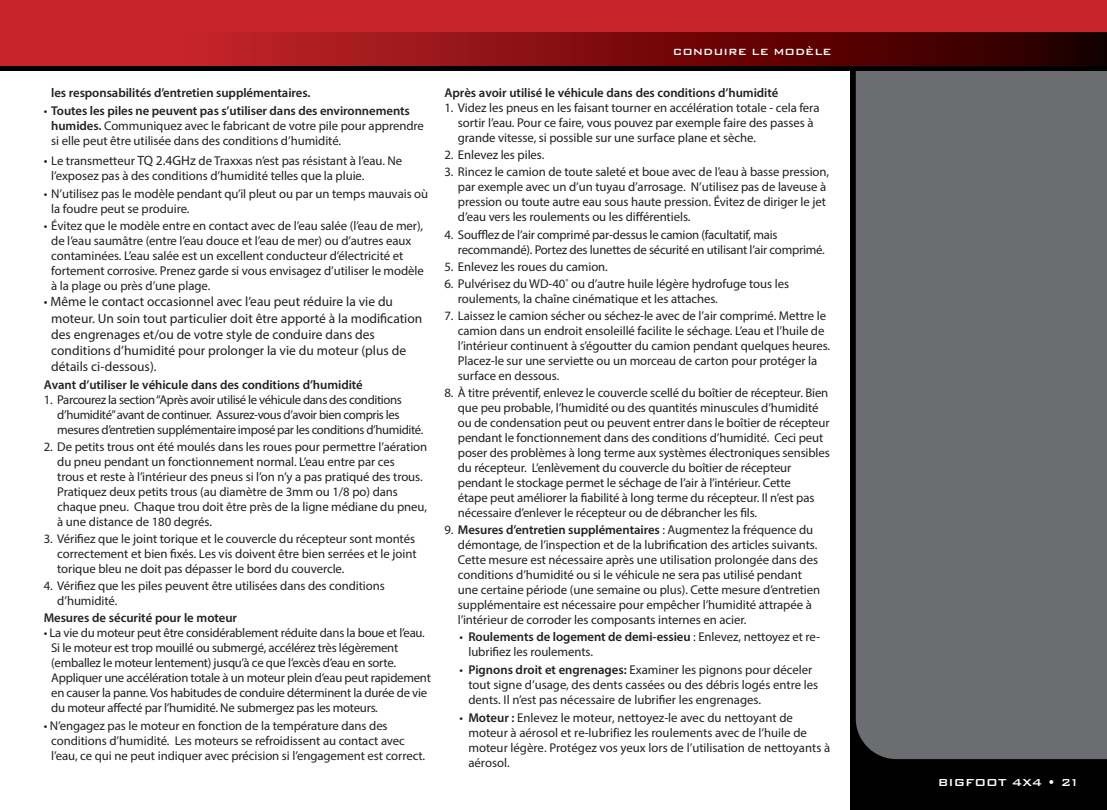
<style>
.page{position:relative;width:1107px;height:810px;background:#fff}
.page>*{position:absolute;margin:0;border:0;box-sizing:border-box;transform-origin:0 0}
.t1{font:13.5px/16.2px "Myriad Pro";color:#231f20}
.t2{font:500 13.5px "Bank Gothic BT";color:#fff}
.t3{font:12.75px/15px "Myriad Pro";letter-spacing:-.005em;color:#231f20}
.t4{font:12.75px/15px "Myriad Pro";letter-spacing:-.03em;color:#231f20}
.t5{font:600 12.75px "Myriad Pro";letter-spacing:-.005em;color:#231f20}
.t6{font:500 12px "Bank Gothic BT";color:#fff}
.s1{font-weight:600}
.s2{font-size:13.5px}
</style>
<div class="page">
<div style="left:850px;top:13px;width:257px;height:797px;background:#000"></div>
<div style="left:856px;top:71px;width:251px;height:688px;background:#6c6d70"></div>
<div style="left:0;top:0;width:1107px;height:70px;background:#000"></div>
<div style="left:0;top:0;width:1107px;height:51px;background:#c8242b"></div>
<svg style="left:0;top:32px;width:1107px;height:34px;background:#831013"></svg>
<p class="t5" style="left:51px;top:85px;width:261px">les responsabilités d’entretien supplémentaires.</p>
<p class="t3" style="left:51px;top:103px;width:374px;text-indent:-8px">• <span class="s1">Toutes les piles ne peuvent pas s’utiliser dans des environnements humides.</span> Communiquez avec le fabricant de votre pile pour apprendre si elle peut être utilisée dans des conditions d’humidité.</p>
<p class="t3" style="left:51px;top:153px;width:353px;text-indent:-8px"><span class="s2">•</span> Le transmetteur <span class="s2">TQ 2.4GHz</span> de Traxxas n’est pas résistant à l’eau. Ne l’exposez pas à des conditions d’humidité telles que la pluie.</p>
<p class="t3" style="left:51px;top:186px;width:379px;text-indent:-8px">• N’utilisez pas le modèle pendant qu’il pleut ou par un temps mauvais où la foudre peut se produire.</p>
<p class="t3" style="left:51px;top:218px;width:374px;text-indent:-8px">• Évitez que le modèle entre en contact avec de l’eau salée (l’eau de mer), de l’eau saumâtre (entre l’eau douce et l’eau de mer) ou d’autres eaux contaminées. L’eau salée est un excellent conducteur d’électricité et fortement corrosive. Prenez garde si vous envisagez d’utiliser le modèle à la plage ou près d’une plage.</p>
<p class="t1" style="left:51px;top:293px;width:373px;text-indent:-8px">• Même le contact occasionnel avec l’eau peut réduire la vie du moteur. Un soin tout particulier doit être apporté à la modification des engrenages et/ou de votre style de conduire dans des conditions d’humidité pour prolonger la vie du moteur (plus de détails ci-dessous).</p>
<p class="t5" style="left:44px;top:376px;width:321px">Avant d’utiliser le véhicule dans des conditions d’humidité</p>
<p class="t4" style="left:57px;top:392px;width:368px;text-indent:-14px">1. Parcourez la section “Après avoir utilisé le véhicule dans des conditions d’humidité” avant de continuer. Assurez-vous d’avoir bien compris les mesures d’entretien supplémentaire imposé par les conditions d’humidité.</p>
<p class="t3" style="left:57px;top:439px;width:372px;text-indent:-14px">2. De petits trous ont été moulés dans les roues pour permettre l’aération du pneu pendant un fonctionnement normal. L’eau entre par ces<br>trous et reste à l’intérieur des pneus si l’on n’y a pas pratiqué des trous.<br>Pratiquez deux petits trous (au diamètre de 3mm ou 1/8 po) dans chaque pneu. Chaque trou doit être près de la ligne médiane du pneu, à une distance de 180 degrés.</p>
<p class="t3" style="left:57px;top:531px;width:361px;text-align:justify;text-indent:-14px">3. Vérifiez que le joint torique et le couvercle du récepteur sont montés correctement et bien fixés. Les vis doivent être bien serrées et le joint torique bleu ne doit pas dépasser le bord du couvercle.</p>
<p class="t3" style="left:57px;top:578px;width:329px;text-indent:-14px">4. Vérifiez que les piles peuvent être utilisées dans des conditions d’humidité.</p>
<p class="t5" style="left:44px;top:610px;width:195px">Mesures de sécurité pour le moteur</p>
<p class="t3" style="left:51px;top:625px;width:381px;text-indent:-7px">• La vie du moteur peut être considérablement réduite dans la boue et l’eau.<br>Si le moteur est trop mouillé ou submergé, accélérez très légèrement (emballez le moteur lentement) jusqu’à ce que l’excès d’eau en sorte.<br>Appliquer une accélération totale à un moteur plein d’eau peut rapidement en causer la panne. Vos habitudes de conduire déterminent la durée de vie du moteur affecté par l’humidité. Ne submergez pas les moteurs.</p>
<p class="t3" style="left:51px;top:718px;width:376px;text-indent:-7px">• N’engagez pas le moteur en fonction de la température dans des conditions d’humidité. Les moteurs se refroidissent au contact avec l’eau, ce qui ne peut indiquer avec précision si l’engagement est correct.</p>
<p class="t6" style="left:673px;top:45px;width:160px">CONDUIRE LE MODÈLE</p>
<p class="t5" style="left:444px;top:85px;width:336px">Après avoir utilisé le véhicule dans des conditions d’humidité</p>
<p class="t3" style="left:458px;top:100px;width:363px;text-indent:-14px">1. Videz les pneus en les faisant tourner en accélération totale - cela fera sortir l’eau. Pour ce faire, vous pouvez par exemple faire des passes à grande vitesse, si possible sur une surface plane et sèche.</p>
<p class="t3" style="left:444px;top:147px;width:102px">2. Enlevez les piles.</p>
<p class="t3" style="left:458px;top:164px;width:373px;text-indent:-14px">3. Rincez le camion de toute saleté et boue avec de l’eau à basse pression, par exemple avec un d’un tuyau d’arrosage. N’utilisez pas de laveuse à pression ou toute autre eau sous haute pression. Évitez de diriger le jet d’eau vers les roulements ou les différentiels.</p>
<p class="t3" style="left:458px;top:227px;width:368px;text-indent:-14px">4. Soufflez de l’air comprimé par-dessus le camion (facultatif, mais recommandé). Portez des lunettes de sécurité en utilisant l’air comprimé.</p>
<p class="t3" style="left:444px;top:259px;width:165px">5. Enlevez les roues du camion.</p>
<p class="t3" style="left:458px;top:276px;width:333px;text-indent:-14px">6. Pulvérisez du WD-40<sup>®</sup> ou d’autre huile légère hydrofuge tous les roulements, la chaîne cinématique et les attaches.</p>
<p class="t3" style="left:458px;top:308px;width:374px;text-indent:-14px">7. Laissez le camion sécher ou séchez-le avec de l’air comprimé. Mettre le camion dans un endroit ensoleillé facilite le séchage. L’eau et l’huile de l’intérieur continuent à s’égoutter du camion pendant quelques heures.<br>Placez-le sur une serviette ou un morceau de carton pour protéger la surface en dessous.</p>
<p class="t3" style="left:458px;top:385px;width:373px;text-indent:-14px">8. À titre préventif, enlevez le couvercle scellé du boîtier de récepteur. Bien que peu probable, l’humidité ou des quantités minuscules d’humidité ou de condensation peut ou peuvent entrer dans le boîtier de récepteur pendant le fonctionnement dans des conditions d’humidité. Ceci peut poser des problèmes à long terme aux systèmes électroniques sensibles du récepteur. L’enlèvement du couvercle du boîtier de récepteur pendant le stockage permet le séchage de l’air à l’intérieur. Cette<br>étape peut améliorer la fiabilité à long terme du récepteur. Il n’est pas nécessaire d’enlever le récepteur ou de débrancher les fils.</p>
<p class="t3" style="left:458px;top:522px;width:364px;text-indent:-14px">9. <span class="s1">Mesures d’entretien supplémentaires</span> : Augmentez la fréquence du démontage, de l’inspection et de la lubrification des articles suivants.<br>Cette mesure est nécessaire après une utilisation prolongée dans des conditions d’humidité ou si le véhicule ne sera pas utilisé pendant une certaine période (une semaine ou plus). Cette mesure d’entretien supplémentaire est nécessaire pour empêcher l’humidité attrapée à l’intérieur de corroder les composants internes en acier.</p>
<p class="t3" style="left:468px;top:630px;width:353px;text-indent:-9px">• <span class="s1">Roulements de logement de demi-essieu</span> : Enlevez, nettoyez et re&shy;lubrifiez les roulements.</p>
<p class="t3" style="left:468px;top:662px;width:351px;text-indent:-9px">• <span class="s1">Pignons droit et engrenages:</span> Examiner les pignons pour déceler tout signe d’usage, des dents cassées ou des débris logés entre les dents. Il n’est pas nécessaire de lubrifier les engrenages.</p>
<p class="t3" style="left:468px;top:710px;width:363px;text-indent:-9px">• <span class="s1">Moteur :</span> Enlevez le moteur, nettoyez-le avec du nettoyant de moteur à aérosol et re-lubrifiez les roulements avec de l’huile de moteur légère. Protégez vos yeux lors de l’utilisation de nettoyants à aérosol.</p>
<p class="t2" style="left:938px;top:775px;width:143px">BIGFOOT 4X4 • 21</p>
</div>
